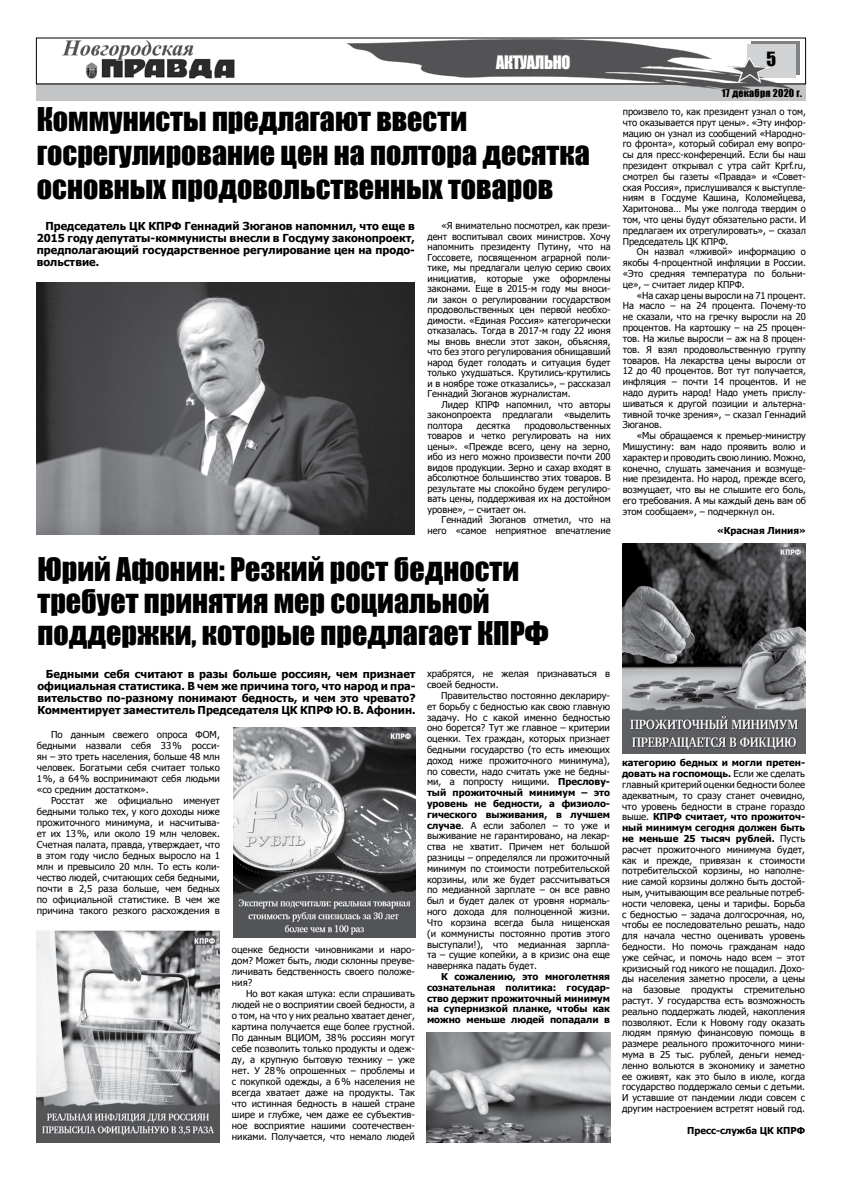
<style>
.page{position:relative;width:842px;height:1191px;background:#fff}
.page>*{position:absolute;margin:0;border:0;box-sizing:border-box;transform-origin:0 0}
.t1{font:30px/34px "Impact";color:#000}
.t2{font:18px "Impact";color:#000}
.t3{font:17px "Impact";letter-spacing:-.02em;color:#fff;scale:.96 1}
.t4{font:700 11px/12px "Tahoma";color:#000;text-align:justify}
.t5{font:10px "Impact";letter-spacing:.025em;color:#000}
.t6{font:9.5px/10.8px "Tahoma";color:#000;text-align:justify}
.t7{font:700 9.5px/10.8px "Tahoma";color:#000;text-align:justify}
.s1{font-weight:700}
</style>
<div class="page">
<img style="left:55px;top:37px;width:190px;height:42px">
<div style="left:36px;top:83px;width:770px;height:17px;background:#c2c4c6"></div>
<img style="left:300px;top:37px;width:507px;height:53px">
<svg style="left:495px;top:48px;width:76px;height:53px"></svg>
<img style="left:37px;top:282px;width:378px;height:252px">
<img style="left:426px;top:1033px;width:184px;height:109px">
<img style="left:37px;top:930px;width:183px;height:212px">
<img style="left:622px;top:543px;width:184px;height:210px">
<img style="left:233px;top:727px;width:183px;height:210px">
<h3 class="t3" style="left:496px;top:49px;width:79px">актуально</h3>
<h1 class="t1" style="left:37px;top:102px;width:555px">Коммунисты предлагают ввести госрегулирование цен на полтора десятка основных продовольственных товаров</h1>
<p class="t4" style="left:37px;top:220px;width:380px;text-indent:9px">Председатель ЦК КПРФ Геннадий Зюганов напомнил, что еще в 2015 году депутаты-коммунисты внесли в Госдуму законопроект, предполагающий государственное регулирование цен на продо&shy;вольствие.</p>
<p class="t6" style="left:427px;top:221px;width:185px;line-height:10.5px;text-indent:14px">«Я внимательно посмотрел, как прези&shy;дент воспитывал своих министров. Хочу напомнить президенту Путину, что на Госсовете, посвященном аграрной поли&shy;тике, мы предлагали целую серию своих инициатив, которые уже оформлены законами. Еще в 2015-м году мы вноси&shy;ли закон о регулировании государством продовольственных цен первой необхо&shy;димости. «Единая Россия» категорически отказалась. Тогда в 2017-м году 22 июня мы вновь внесли этот закон, объясняя, что без этого регулирования обнищавший народ будет голодать и ситуация будет только ухудшаться. Крутились-крутились и в ноябре тоже отказались», – рассказал Геннадий Зюганов журналистам.</p>
<p class="t6" style="left:427px;top:399px;width:185px;line-height:10.5px;text-indent:14px">Лидер КПРФ напомнил, что авторы законопроекта предлагали «выделить полтора</p>
<p class="t6" style="left:427px;top:420px;width:185px;line-height:10.5px;text-indent:97px">продовольственных товаров и четко регулировать на них цены». «Прежде всего, цену на зерно, ибо из него можно произвести почти 200 видов продукции. Зерно и сахар входят в абсолютное большинство этих товаров. В результате мы спокойно будем регулиро&shy;вать цены, поддерживая их на достойном уровне», – считает он.</p>
<p class="t6" style="left:427px;top:515px;width:185px;text-align:right">Геннадий Зюганов отметил, что на него «самое неприятное впечатление</p>
<p class="t6" style="left:477px;top:420px;width:35px">десятка</p>
<h1 class="t1" style="left:37px;top:553px;width:513px;line-height:32px">Юрий Афонин: Резкий рост бедности требует принятия мер социальной поддержки, которые предлагает КПРФ</h1>
<p class="t4" style="left:37px;top:669px;width:380px;text-indent:9px">Бедными себя считают в разы больше россиян, чем признает официальная статистика. В чем же причина того, что народ и пра&shy;вительство по-разному понимают бедность, и чем это чревато?<br>Комментирует заместитель Председателя ЦК КПРФ Ю.В. Афонин.</p>
<p class="t6" style="left:37px;top:730px;width:185px;text-indent:14px">По данным свежего опроса ФОМ, бедными назвали себя 33% росси&shy;ян – это треть населения, больше 48 млн человек. Богатыми себя считает только 1%, а 64% воспринимают себя людьми «со средним достатком».</p>
<p class="t6" style="left:37px;top:796px;width:185px;text-indent:14px">Росстат же официально именует бедными только тех, у кого доходы ниже прожиточного минимума, и насчитыва&shy;ет их 13%, или около 19 млн человек.<br>Счетная палата, правда, утверждает, что в этом году число бедных выросло на 1 млн и превысило 20 млн. То есть коли&shy;чество людей, считающих себя бедными, почти в 2,5 раза больше, чем бедных по официальной статистике. В чем же причина такого резкого расхождения в</p>
<p class="t6" style="left:232px;top:944px;width:185px">оценке бедности чиновниками и наро&shy;дом? Может быть, люди склонны преуве&shy;личивать бедственность своего положе&shy;ния?</p>
<p class="t6" style="left:232px;top:988px;width:185px;text-indent:14px">Но вот какая штука: если спрашивать людей не о восприятии своей бедности, а о том, на что у них реально хватает денег, картина получается еще более грустной.<br>По данным ВЦИОМ, 38% россиян могут себе позволить только продукты и одеж&shy;ду, а крупную бытовую технику – уже нет. У 28% опрошенных – проблемы и с покупкой одежды, а 6% населения не всегда хватает даже на продукты. Так что истинная бедность в нашей стране шире и глубже, чем даже ее субъектив&shy;ное восприятие нашими соотечествен&shy;никами. Получается, что немало людей</p>
<p class="t6" style="left:427px;top:669px;width:185px">храбрятся, не желая признаваться в своей бедности.</p>
<p class="t6" style="left:427px;top:690px;width:185px;text-indent:14px">Правительство постоянно деклариру&shy;ет борьбу с бедностью как свою главную задачу. Но с какой именно бедностью оно борется? Тут же главное – критерии оценки. Тех граждан, которых признает бедными государство (то есть имеющих доход ниже прожиточного минимума), по совести, надо считать уже не бедны&shy;ми, а попросту нищими. <span class="s1">Преслову&shy;тый прожиточный минимум – это уровень не бедности, а физиоло&shy;гического выживания, в лучшем случае</span>. А если заболел – то уже и выживание не гарантировано, на лекар&shy;ства не хватит. Причем нет большой разницы – определялся ли прожиточный минимум по стоимости потребительской корзины, или же будет рассчитываться по медианной зарплате – он все равно был и будет далек от уровня нормаль&shy;ного дохода для полноценной жизни.<br>Что корзина всегда была нищенская (и коммунисты постоянно против этого выступали!), что медианная зарпла&shy;та – сущие копейки, а в кризис она еще наверняка падать будет.</p>
<p class="t7" style="left:427px;top:971px;width:185px;text-indent:14px">К сожалению, это многолетняя сознательная политика: государ&shy;ство держит прожиточный минимум на супернизкой планке, чтобы как можно меньше людей попадали в</p>
<h2 class="t2" style="left:767px;top:45px;width:11px">5</h2>
<p class="t5" style="left:722px;top:85px;width:82px">17 декабря 2020 г.</p>
<p class="t6" style="left:623px;top:107px;width:185px">произвело то, как президент узнал о том, что оказывается прут цены». «Эту инфор&shy;мацию он узнал из сообщений «Народно&shy;го фронта», который собирал ему вопро&shy;сы для пресс-конференций. Если бы наш президент открывал с утра сайт Kprf.ru, смотрел бы газеты «Правда» и «Совет&shy;ская Россия», прислушивался к выступле&shy;ниям в Госдуме Кашина, Коломейцева, Харитонова… Мы уже полгода твердим о том, что цены будут обязательно расти. И предлагаем их отрегулировать», – сказал Председатель ЦК КПРФ.</p>
<p class="t6" style="left:623px;top:247px;width:185px;text-indent:14px">Он назвал «лживой» информацию о якобы 4-процентной инфляции в России. «Это средняя температура по больни&shy;це», – считает лидер КПРФ.</p>
<p class="t6" style="left:623px;top:290px;width:185px;text-indent:14px">«На сахар цены выросли на 71 процент.<br>На масло – на 24 процента. Почему-то не сказали, что на гречку выросли на 20 процентов. На картошку – на 25 процен&shy;тов. На жилье выросли – аж на 8 процен&shy;тов. Я взял продовольственную группу товаров. На лекарства цены выросли от 12 до 40 процентов. Вот тут получается, инфляция – почти 14 процентов. И не надо дурить народ! Надо уметь прислу&shy;шиваться к другой позиции и альтерна&shy;тивной точке зрения», – сказал Геннадий Зюганов.</p>
<p class="t6" style="left:623px;top:431px;width:185px;text-indent:14px">«Мы обращаемся к премьер-министру Мишустину: вам надо проявить волю и характер и проводить свою линию. Можно, конечно, слушать замечания и возмуще&shy;ние президента. Но народ, прежде всего, возмущает, что вы не слышите его боль, его требования. А мы каждый день вам об этом сообщаем», – подчеркнул он.</p>
<p class="t7" style="left:717px;top:525px;width:90px">«Красная Линия»</p>
<p class="t6" style="left:622px;top:758px;width:185px"><span class="s1">категорию бедных и могли претен&shy;довать на госпомощь.</span> Если же сделать главный критерий оценки бедности более адекватным, то сразу станет очевидно, что уровень бедности в стране гораздо выше. <span class="s1">КПРФ считает, что прожиточ&shy;ный минимум сегодня должен быть не меньше 25 тысяч рублей.</span> Пусть расчет прожиточного минимума будет, как и прежде, привязан к стоимости потребительской корзины, но наполне&shy;ние самой корзины должно быть достой&shy;ным, учитывающим все реальные потреб&shy;ности человека, цены и тарифы. Борьба с бедностью – задача долгосрочная, но, чтобы ее последовательно решать, надо для начала честно оценивать уровень бедности. Но помочь гражданам надо уже сейчас, и помочь надо всем – этот кризисный год никого не пощадил. Дохо&shy;ды населения заметно просели, а цены на базовые продукты стремительно растут. У государства есть возможность реально поддержать людей, накопления позволяют. Если к Новому году оказать людям прямую финансовую помощь в размере реального прожиточного мини&shy;мума в 25 тыс. рублей, деньги немед&shy;ленно вольются в экономику и заметно ее оживят, как это было в июле, когда государство поддержало семьи с детьми.<br>И уставшие от пандемии люди совсем с другим настроением встретят новый год.</p>
<p class="t7" style="left:687px;top:1125px;width:119px">Пресс-служба ЦК КПРФ</p>
</div>
